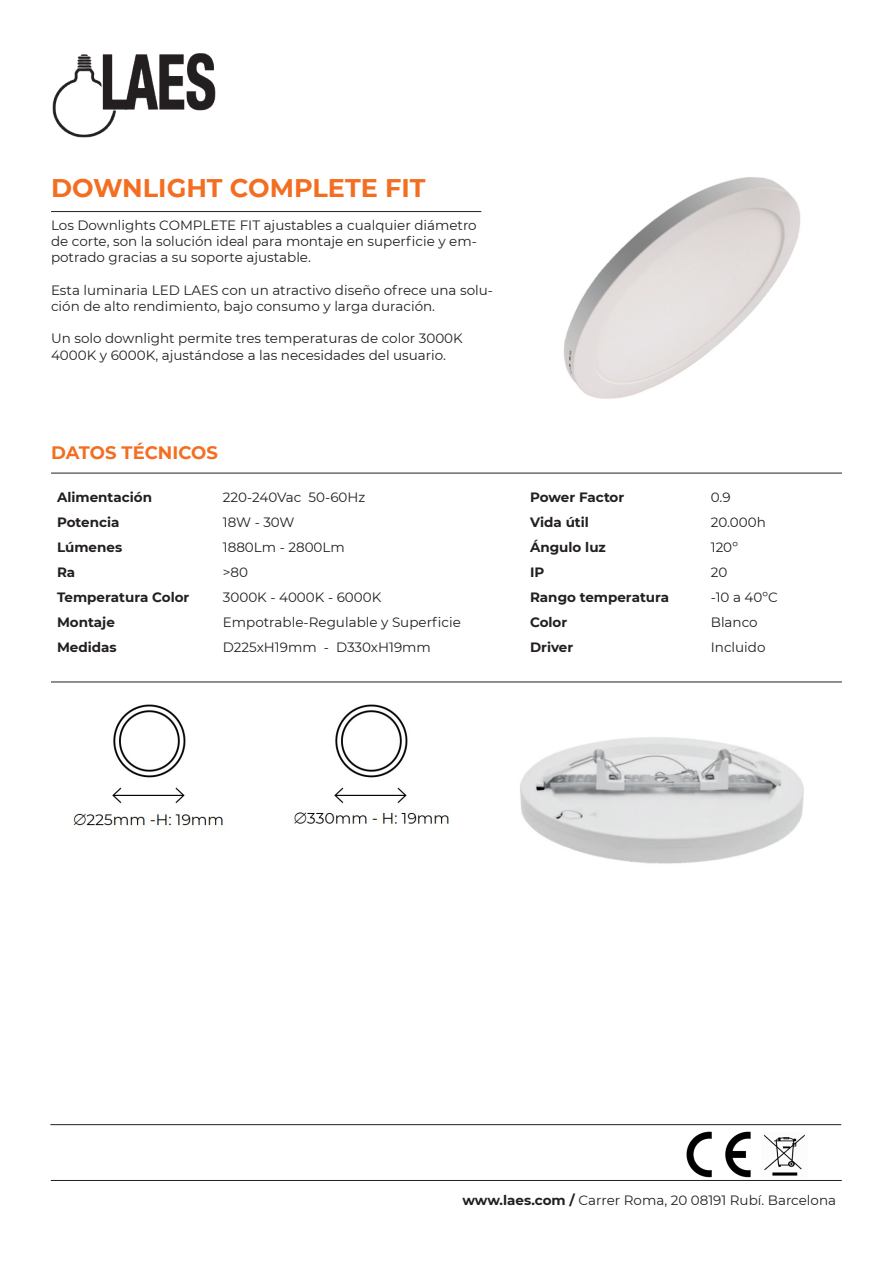
<style>
.page{position:relative;width:893px;height:1263px;background:#fff}
.page>*{position:absolute;margin:0;border:0;box-sizing:border-box;transform-origin:0 0}
.t1{font:700 25.5px "Montserrat";color:#f36e21}
.t2{font:700 18px "Montserrat";color:#f36e21}
.t3{font:13.5px/16.2px "Montserrat";color:#231f20}
.t4{font:700 13.5px "Montserrat";color:#231f20}
.s1{font-weight:700}
</style>
<div class="page">
<img style="left:52px;top:53px;width:164px;height:84px">
<hr style="left:51px;top:211px;width:430px;height:1px;background:#231f20">
<hr style="left:51px;top:473px;width:791px;height:1px;background:#231f20">
<hr style="left:51px;top:682px;width:791px;height:1px;background:#231f20">
<hr style="left:51px;top:1180px;width:791px;height:1px;background:#231f20">
<img style="left:763px;top:1134px;width:42px;height:42px">
<img style="left:687px;top:1131px;width:64px;height:46px">
<hr style="left:50px;top:1124px;width:791px;height:1px;background:#231f20">
<img style="left:564px;top:177px;width:237px;height:222px">
<img style="left:73px;top:704px;width:152px;height:123px">
<img style="left:293px;top:704px;width:156px;height:120px">
<img style="left:520px;top:737px;width:284px;height:127px">
<p class="t1" style="left:51px;top:170px;width:376px">DOWNLIGHT COMPLETE FIT</p>
<p class="t3" style="left:51px;top:217px;width:427px;text-align:justify">Los Downlights COMPLETE FIT ajustables a cualquier diámetro de corte, son la solución ideal para montaje en superficie y em&shy;potrado gracias a su soporte ajustable.</p>
<p class="t3" style="left:51px;top:281px;width:443px">Esta luminaria LED LAES con un atractivo diseño ofrece una solu&shy;ción de alto rendimiento, bajo consumo y larga duración.</p>
<p class="t3" style="left:51px;top:330px;width:413px">Un solo downlight permite tres temperaturas de color 3000K<br>4000K y 6000K, ajustándose a las necesidades del usuario.</p>
<p class="t2" style="left:51px;top:439px;width:168px">DATOS TÉCNICOS</p>
<p class="t4" style="left:57px;top:487px;width:97px">Alimentación</p>
<p class="t3" style="left:223px;top:488px;width:144px">220-240Vac 50-60Hz</p>
<p class="t4" style="left:530px;top:487px;width:96px">Power Factor</p>
<p class="t3" style="left:711px;top:488px;width:21px">0.9</p>
<p class="t4" style="left:57px;top:512px;width:64px">Potencia</p>
<p class="t3" style="left:223px;top:513px;width:73px">18W - 30W</p>
<p class="t4" style="left:530px;top:512px;width:60px">Vida útil</p>
<p class="t3" style="left:711px;top:513px;width:57px">20.000h</p>
<p class="t4" style="left:57px;top:537px;width:67px">Lúmenes</p>
<p class="t3" style="left:223px;top:538px;width:123px">1880Lm - 2800Lm</p>
<p class="t4" style="left:530px;top:537px;width:77px">Ángulo luz</p>
<p class="t3" style="left:711px;top:538px;width:29px">120º</p>
<p class="t4" style="left:57px;top:562px;width:20px">Ra</p>
<p class="t3" style="left:223px;top:563px;width:27px">&gt;80</p>
<p class="t4" style="left:530px;top:562px;width:16px">IP</p>
<p class="t3" style="left:711px;top:563px;width:18px">20</p>
<p class="t4" style="left:57px;top:587px;width:134px">Temperatura Color</p>
<p class="t3" style="left:223px;top:589px;width:160px">3000K - 4000K - 6000K</p>
<p class="t4" style="left:530px;top:587px;width:141px">Rango temperatura</p>
<p class="t3" style="left:711px;top:589px;width:69px">-10 a 40ºC</p>
<p class="t4" style="left:57px;top:612px;width:59px">Montaje</p>
<p class="t3" style="left:223px;top:614px;width:240px">Empotrable-Regulable y Superficie</p>
<p class="t4" style="left:530px;top:612px;width:39px">Color</p>
<p class="t3" style="left:711px;top:614px;width:48px">Blanco</p>
<p class="t4" style="left:57px;top:638px;width:61px">Medidas</p>
<p class="t3" style="left:223px;top:639px;width:210px">D225xH19mm - D330xH19mm</p>
<p class="t4" style="left:530px;top:638px;width:45px">Driver</p>
<p class="t3" style="left:711px;top:639px;width:56px">Incluido</p>
<p class="t3" style="left:462px;top:1192px;width:375px"><span class="s1">www.laes.com /</span> Carrer Roma, 20 08191 Rubí. Barcelona</p>
</div>
